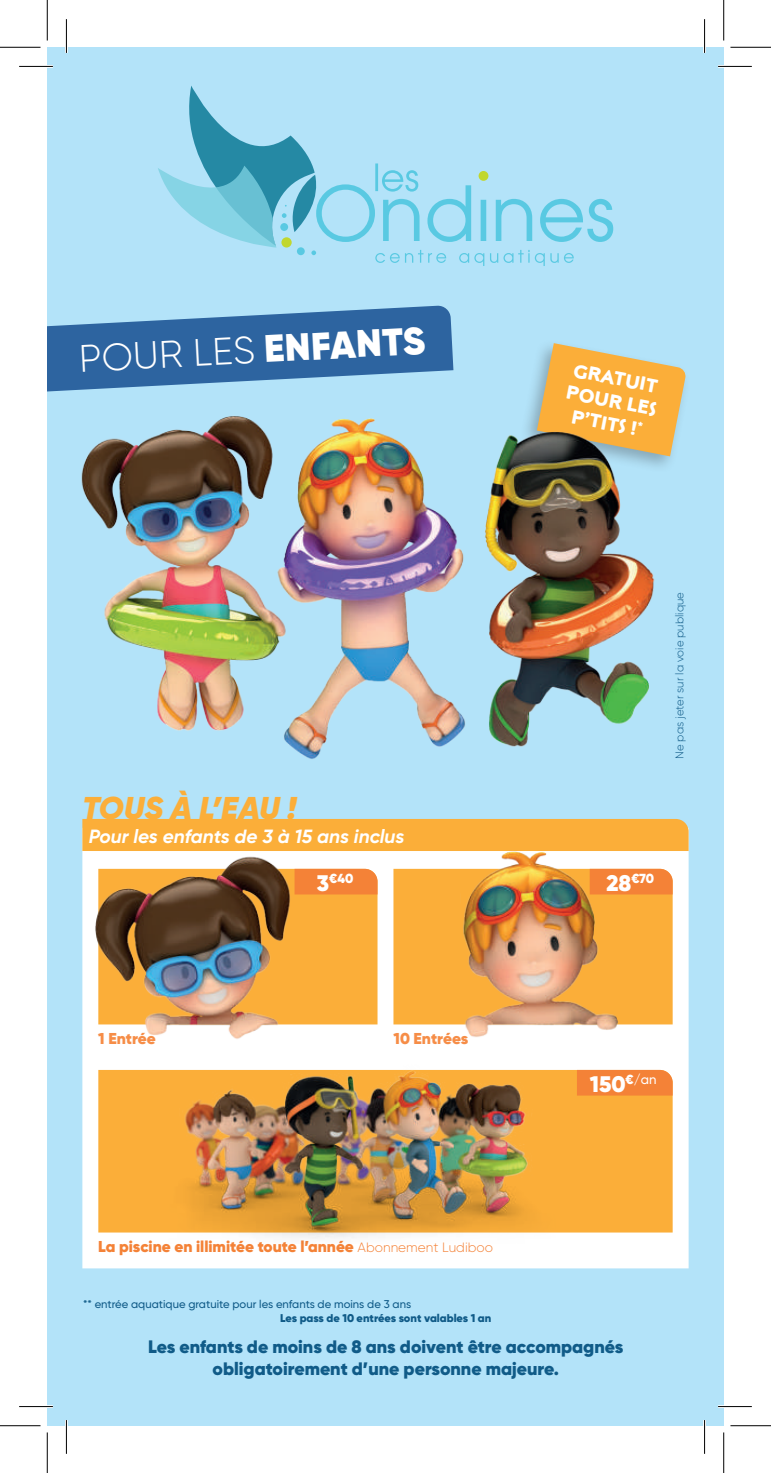
<style>
.page{position:relative;width:771px;height:1473px;background:#fff}
.page>*{position:absolute;margin:0;border:0;box-sizing:border-box;transform-origin:0 0}
.t1{font:300 38.25px "Gilroy";color:#fff}
.t2{font:italic 900 31.5px "Gilroy";letter-spacing:.005em;color:#fbae39}
.t3{font:900 22.5px "Gilroy";color:#fff}
.t4{font:italic 700 19.12px "Gilroy";color:#fff}
.t5{font:700 19.12px/22.7px "Posterama 1901";color:#fff;text-align:center}
.t6{font:900 18px/21.6px "Gilroy";color:#105b88;text-align:center}
.t7{font:900 15.75px "Gilroy";color:#f48237}
.t8{font:900 15.75px "Gilroy";color:#f68d47}
.t9{font:900 13.05px "Gilroy";color:#fff}
.t10{font:500 11.25px "Gilroy";color:#105b88}
.t11{font:900 11.25px "Gilroy";color:#105b88}
.t12{font:300 11.25px "Gilroy";color:#105b88}
.s1{font-weight:900}
.s2{font-size:22.5px}
.s3{font-weight:300;font-size:13.5px}
</style>
<div class="page">
<div style="left:47px;top:47px;width:676px;height:1378px;background:#b3e3f9"></div>
<svg style="left:539px;top:343px;width:122px;height:21px"></svg>
<img style="left:81px;top:364px;width:605px;height:395px">
<div style="left:82px;top:827px;width:606px;height:441px;background:#fff"></div>
<div style="left:82px;top:819px;width:606px;height:32px;background:#fbae39"></div>
<div style="left:98px;top:1069px;width:574px;height:163px;background:#fbae39"></div>
<img style="left:86px;top:841px;width:205px;height:214px">
<img style="left:460px;top:841px;width:180px;height:196px">
<div style="left:577px;top:1069px;width:95px;height:26px;background:#f48237"></div>
<img style="left:98px;top:868px;width:279px;height:156px">
<img style="left:393px;top:868px;width:279px;height:156px">
<svg style="left:47px;top:305px;width:406px;height:87px"></svg>
<img style="left:168px;top:1050px;width:388px;height:189px">
<svg style="left:158px;top:86px;width:455px;height:180px"></svg>
<hr style="left:19px;top:65px;width:34px;height:3px;background:#fff">
<hr style="left:718px;top:65px;width:33px;height:3px;background:#fff">
<hr style="left:19px;top:1404px;width:34px;height:3px;background:#fff">
<hr style="left:718px;top:1404px;width:33px;height:3px;background:#fff">
<hr style="left:65px;top:19px;width:3px;height:34px;background:#fff">
<hr style="left:65px;top:1419px;width:3px;height:34px;background:#fff">
<hr style="left:703px;top:19px;width:3px;height:34px;background:#fff">
<hr style="left:703px;top:1419px;width:3px;height:34px;background:#fff">
<hr style="left:19px;top:66px;width:34px;height:1px;background:#000">
<hr style="left:718px;top:66px;width:33px;height:1px;background:#000">
<hr style="left:19px;top:1405px;width:34px;height:1px;background:#000">
<hr style="left:718px;top:1405px;width:33px;height:1px;background:#000">
<hr style="left:66px;top:19px;width:1px;height:34px;background:#000">
<hr style="left:66px;top:1419px;width:1px;height:34px;background:#000">
<hr style="left:704px;top:19px;width:1px;height:34px;background:#000">
<hr style="left:704px;top:1419px;width:1px;height:34px;background:#000">
<hr style="left:0;top:47px;width:40px;height:1px;background:#000">
<hr style="left:730px;top:47px;width:41px;height:1px;background:#000">
<hr style="left:0;top:1425px;width:40px;height:1px;background:#000">
<hr style="left:730px;top:1425px;width:41px;height:1px;background:#000">
<hr style="left:47px;top:0;width:1px;height:40px;background:#000">
<hr style="left:47px;top:1432px;width:1px;height:40px;background:#000">
<hr style="left:723px;top:0;width:1px;height:40px;background:#000">
<hr style="left:723px;top:1432px;width:1px;height:40px;background:#000">
<h1 class="t1" style="left:78px;top:335px;width:348px;rotate:-3deg">POUR LES <span class="s1">ENFANTS</span></h1>
<p class="t5" style="left:573px;top:358px;width:93px;rotate:11deg">GRATUIT<br>POUR LES<br>P’TITS !<sup>*</sup></p>
<h2 class="t2" style="left:82px;top:787px;width:215px">TOUS À L’EAU !</h2>
<p class="t4" style="left:89px;top:823px;width:317px">Pour les enfants de 3 à 15 ans inclus</p>
<p class="t9" style="left:317px;top:870px;width:38px"><span class="s2">3</span>€40</p>
<p class="t9" style="left:606px;top:870px;width:49px"><span class="s2">28</span>€70</p>
<p class="t12" style="left:672px;top:758px;width:168px;rotate:-90deg">Ne pas jeter sur la voie publique</p>
<p class="t8" style="left:98px;top:1028px;width:59px">1 Entrée</p>
<p class="t8" style="left:393px;top:1028px;width:76px">10 Entrées</p>
<p class="t3" style="left:589px;top:1069px;width:68px">150<sup>€</sup><sup>/an</sup></p>
<p class="t7" style="left:98px;top:1236px;width:396px">La piscine en illimitée toute l’année <span class="s3">Abonnement Ludiboo</span></p>
<p class="t10" style="left:83px;top:1297px;width:330px">** entrée aquatique gratuite pour les enfants de moins de 3 ans</p>
<p class="t11" style="left:280px;top:1310px;width:213px">Les pass de 10 entrées sont valables 1 an</p>
<p class="t6" style="left:148px;top:1335px;width:476px">Les enfants de moins de 8 ans doivent être accompagnés obligatoirement d’une personne majeure.</p>
</div>
